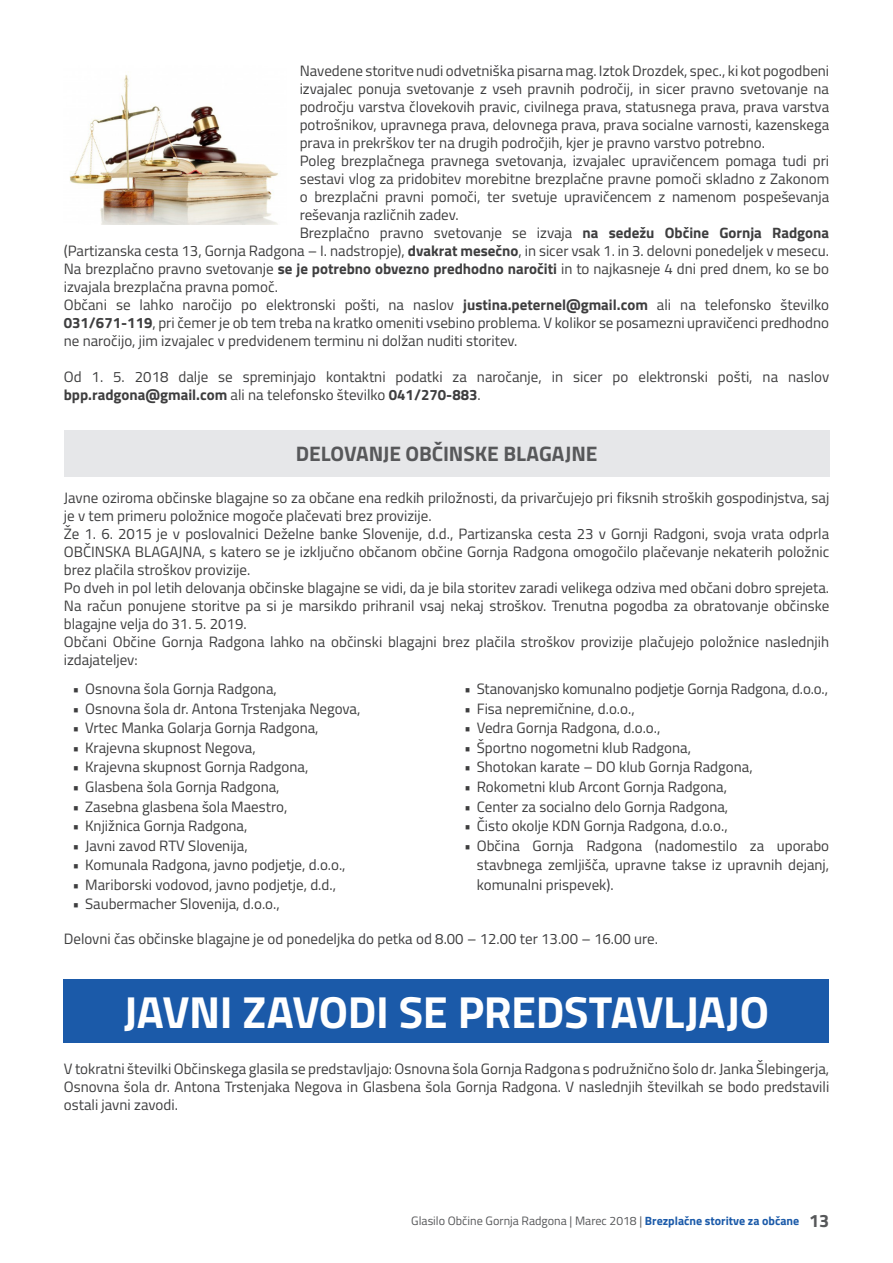
<style>
.page{position:relative;width:893px;height:1263px;background:#fff}
.page>*{position:absolute;margin:0;border:0;box-sizing:border-box;transform-origin:0 0}
.t1{font:700 45px "Titillium";letter-spacing:-.01em;color:#fff}
.t2{font:700 21px "Titillium";letter-spacing:-.005em;color:#57585a}
.t3{font:15px/18px "Titillium";color:#3e3e3f}
.t4{font:12.15px "Titillium";color:#57585a}
.s1{font-weight:700}
.s2{font-weight:700;font-size:12px;color:#1b5aa9}
.s3{font-weight:700;font-size:18px}
</style>
<div class="page">
<img style="left:69px;top:75px;width:209px;height:149px">
<div style="left:64px;top:430px;width:765px;height:46px;background:#e6e7e9"></div>
<div style="left:64px;top:979px;width:765px;height:64px;background:#1b5aa9"></div>
<p class="t3" style="left:300px;top:61px;width:531px">Navedene storitve nudi odvetniška pisarna mag. Iztok Drozdek, spec., ki kot pogodbeni</p>
<p class="t3" style="left:300px;top:79px;width:531px">izvajalec ponuja svetovanje z vseh pravnih področij, in sicer pravno svetovanje na</p>
<p class="t3" style="left:300px;top:97px;width:531px">področju varstva človekovih pravic, civilnega prava, statusnega prava, prava varstva</p>
<p class="t3" style="left:300px;top:115px;width:531px">potrošnikov, upravnega prava, delovnega prava, prava socialne varnosti, kazenskega</p>
<p class="t3" style="left:300px;top:133px;width:467px">prava in prekrškov ter na drugih področjih, kjer je pravno varstvo potrebno.</p>
<p class="t3" style="left:300px;top:151px;width:531px">Poleg brezplačnega pravnega svetovanja, izvajalec upravičencem pomaga tudi pri</p>
<p class="t3" style="left:300px;top:169px;width:531px">sestavi vlog za pridobitev morebitne brezplačne pravne pomoči skladno z Zakonom</p>
<p class="t3" style="left:300px;top:187px;width:531px">o brezplačni pravni pomoči, ter svetuje upravičencem z namenom pospeševanja</p>
<p class="t3" style="left:300px;top:205px;width:160px">reševanja različnih zadev.</p>
<p class="t3" style="left:300px;top:223px;width:531px">Brezplačno pravno svetovanje se izvaja <span class="s1">na sedežu Občine Gornja Radgona</span></p>
<p class="t3" style="left:64px;top:241px;width:767px">(Partizanska cesta 13, Gornja Radgona – I. nadstropje), <span class="s1">dvakrat mesečno</span>, in sicer vsak 1. in 3. delovni ponedeljek v mesecu.</p>
<p class="t3" style="left:64px;top:259px;width:767px">Na brezplačno pravno svetovanje <span class="s1">se je potrebno obvezno predhodno naročiti</span> in to najkasneje 4 dni pred dnem, ko se bo</p>
<p class="t3" style="left:64px;top:277px;width:216px">izvajala brezplačna pravna pomoč.</p>
<p class="t3" style="left:64px;top:295px;width:767px">Občani se lahko naročijo po elektronski pošti, na naslov <span class="s1">justina.peternel@gmail.com</span> ali na telefonsko številko</p>
<p class="t3" style="left:64px;top:313px;width:767px"><span class="s1">031/671-119</span>, pri čemer je ob tem treba na kratko omeniti vsebino problema. V kolikor se posamezni upravičenci predhodno</p>
<p class="t3" style="left:64px;top:331px;width:455px">ne naročijo, jim izvajalec v predvidenem terminu ni dolžan nuditi storitev.</p>
<p class="t3" style="left:64px;top:367px;width:767px">Od 1. 5. 2018 dalje se spreminjajo kontaktni podatki za naročanje, in sicer po elektronski pošti, na naslov <span class="s1">bpp.radgona@gmail.com</span> ali na telefonsko številko <span class="s1">041/270-883</span>.</p>
<h2 class="t2" style="left:296px;top:437px;width:303px">DELOVANJE OBČINSKE BLAGAJNE</h2>
<p class="t3" style="left:64px;top:488px;width:767px">Javne oziroma občinske blagajne so za občane ena redkih priložnosti, da privarčujejo pri fiksnih stroških gospodinjstva, saj je v tem primeru položnice mogoče plačevati brez provizije.<br>Že 1. 6. 2015 je v poslovalnici Deželne banke Slovenije, d.d., Partizanska cesta 23 v Gornji Radgoni, svoja vrata odprla OBČINSKA BLAGAJNA, s katero se je izključno občanom občine Gornja Radgona omogočilo plačevanje nekaterih položnic brez plačila stroškov provizije.<br>Po dveh in pol letih delovanja občinske blagajne se vidi, da je bila storitev zaradi velikega odziva med občani dobro sprejeta.<br>Na račun ponujene storitve pa si je marsikdo prihranil vsaj nekaj stroškov. Trenutna pogodba za obratovanje občinske blagajne velja do 31. 5. 2019.<br>Občani Občine Gornja Radgona lahko na občinski blagajni brez plačila stroškov provizije plačujejo položnice naslednjih izdajateljev:</p>
<p class="t3" style="left:72px;top:679px;width:206px">• Osnovna šola Gornja Radgona,</p>
<p class="t3" style="left:72px;top:699px;width:290px">• Osnovna šola dr. Antona Trstenjaka Negova,</p>
<p class="t3" style="left:72px;top:718px;width:248px">• Vrtec Manka Golarja Gornja Radgona,</p>
<p class="t3" style="left:72px;top:738px;width:185px">• Krajevna skupnost Negova,</p>
<p class="t3" style="left:72px;top:757px;width:238px">• Krajevna skupnost Gornja Radgona,</p>
<p class="t3" style="left:72px;top:777px;width:209px">• Glasbena šola Gornja Radgona,</p>
<p class="t3" style="left:72px;top:796px;width:217px">• Zasebna glasbena šola Maestro,</p>
<p class="t3" style="left:72px;top:816px;width:177px">• Knjižnica Gornja Radgona,</p>
<p class="t3" style="left:72px;top:835px;width:177px">• Javni zavod RTV Slovenija,</p>
<p class="t3" style="left:72px;top:855px;width:275px">• Komunala Radgona, javno podjetje, d.o.o.,</p>
<p class="t3" style="left:72px;top:874px;width:265px">• Mariborski vodovod, javno podjetje, d.d.,</p>
<p class="t3" style="left:72px;top:894px;width:209px">• Saubermacher Slovenija, d.o.o.,</p>
<p class="t3" style="left:464px;top:679px;width:366px">• Stanovanjsko komunalno podjetje Gornja Radgona, d.o.o.,</p>
<p class="t3" style="left:464px;top:699px;width:172px">• Fisa nepremičnine, d.o.o.,</p>
<p class="t3" style="left:464px;top:718px;width:198px">• Vedra Gornja Radgona, d.o.o.,</p>
<p class="t3" style="left:464px;top:738px;width:229px">• Športno nogometni klub Radgona,</p>
<p class="t3" style="left:464px;top:757px;width:290px">• Shotokan karate – DO klub Gornja Radgona,</p>
<p class="t3" style="left:464px;top:777px;width:265px">• Rokometni klub Arcont Gornja Radgona,</p>
<p class="t3" style="left:464px;top:796px;width:266px">• Center za socialno delo Gornja Radgona,</p>
<p class="t3" style="left:464px;top:816px;width:265px">• Čisto okolje KDN Gornja Radgona, d.o.o.,</p>
<p class="t3" style="left:477px;top:835px;width:354px;line-height:19.5px;text-align:justify;text-indent:-13px">• Občina Gornja Radgona (nadomestilo za uporabo stavbnega zemljišča, upravne takse iz upravnih dejanj, komunalni prispevek).</p>
<p class="t3" style="left:64px;top:929px;width:596px">Delovni čas občinske blagajne je od ponedeljka do petka od 8.00 – 12.00 ter 13.00 – 16.00 ure.</p>
<h1 class="t1" style="left:124px;top:978px;width:647px">JAVNI ZAVODI SE PREDSTAVLJAJO</h1>
<p class="t3" style="left:64px;top:1059px;width:767px;text-align:justify">V tokratni številki Občinskega glasila se predstavljajo: Osnovna šola Gornja Radgona s podružnično šolo dr. Janka Šlebingerja, Osnovna šola dr. Antona Trstenjaka Negova in Glasbena šola Gornja Radgona. V naslednjih številkah se bodo predstavili ostali javni zavodi.</p>
<p class="t4" style="left:411px;top:1211px;width:419px">Glasilo Občine Gornja Radgona | Marec 2018 | <span class="s2">Brezplačne storitve za občane</span> <span class="s3">13</span></p>
</div>
